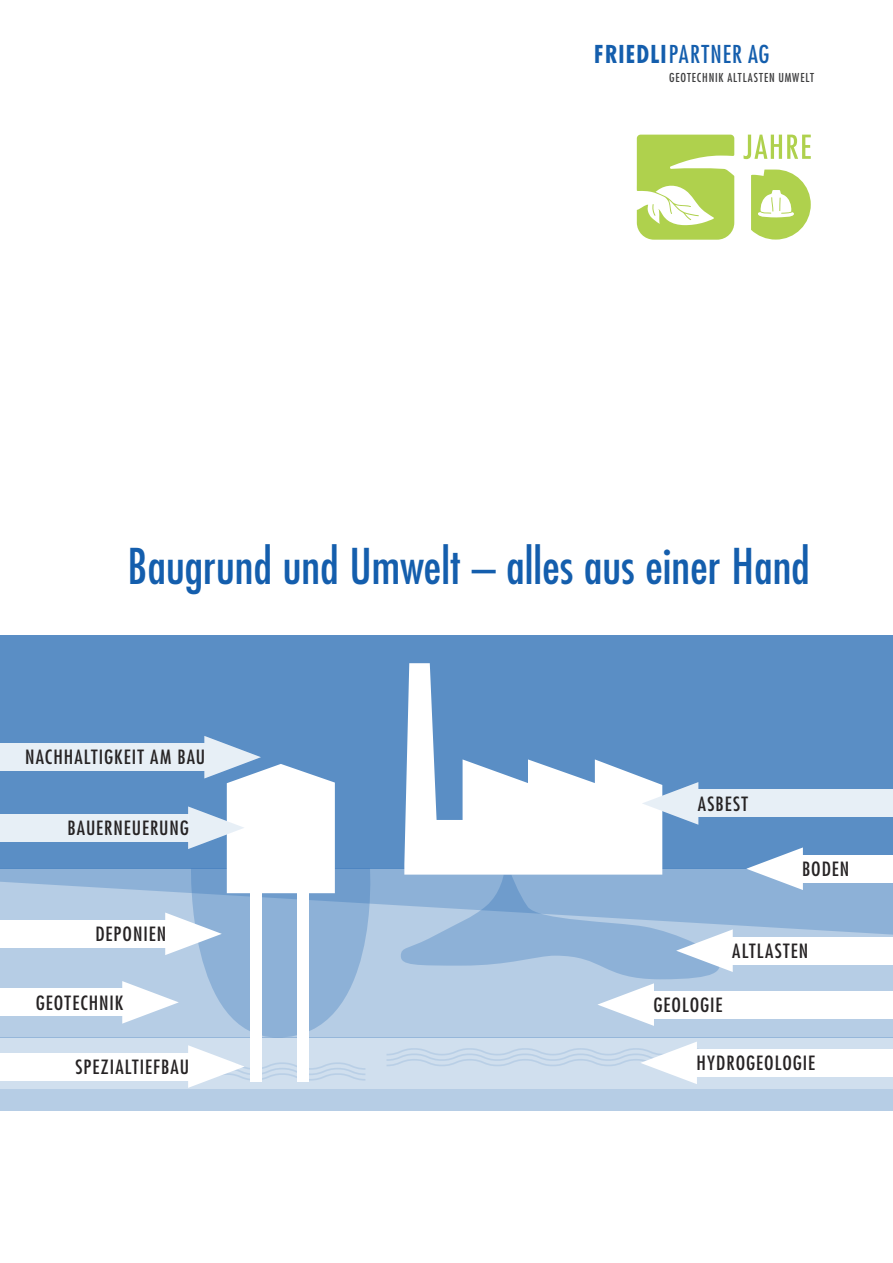
<style>
.page{position:relative;width:893px;height:1263px;background:#fff}
.page>*{position:absolute;margin:0;border:0;box-sizing:border-box;transform-origin:0 0}
.t1{font:condensed 48px "Futura Std";color:#145ead}
.t2{font:condensed 24px "Futura Std";letter-spacing:.05em;color:#145ead}
.t3{font:condensed 19.05px "Futura Std";letter-spacing:.05em;color:#262324;scale:1.05 1}
.t4{font:condensed 12px "Futura Std";letter-spacing:.07em;color:#3e3e3f}
.s1{font-weight:700}
</style>
<div class="page">
<div style="left:0;top:869px;width:893px;height:168px;background:#b6cde5"></div>
<svg style="left:0;top:869px;width:893px;height:66px;fill:#8db1d7"></svg>
<div style="left:0;top:1037px;width:893px;height:52px;background:#d0dfee"></div>
<div style="left:0;top:1089px;width:893px;height:21px;background:#b6cde5"></div>
<div style="left:0;top:636px;width:893px;height:233px;background:#5a8ec5"></div>
<div style="left:250px;top:839px;width:11px;height:243px;background:#fff"></div>
<div style="left:298px;top:839px;width:11px;height:243px;background:#fff"></div>
<svg style="left:404px;top:663px;width:258px;height:211px"></svg>
<div style="left:803px;top:855px;width:90px;height:27px;background:#fff"></div>
<svg style="left:746px;top:847px;width:57px;height:43px"></svg>
<div style="left:0;top:814px;width:188px;height:27px;background:#e7eff6"></div>
<div style="left:698px;top:790px;width:195px;height:27px;background:#e7eff6"></div>
<svg style="left:642px;top:782px;width:56px;height:43px"></svg>
<div style="left:0;top:1053px;width:188px;height:27px;background:#fff"></div>
<svg style="left:33px;top:1045px;width:332px;height:43px"></svg>
<div style="left:697px;top:1049px;width:196px;height:27px;background:#fff"></div>
<svg style="left:386px;top:1042px;width:333px;height:42px"></svg>
<div style="left:733px;top:937px;width:160px;height:27px;background:#fff"></div>
<div style="left:0;top:920px;width:165px;height:27px;background:#fff"></div>
<div style="left:654px;top:991px;width:239px;height:27px;background:#fff"></div>
<svg style="left:401px;top:874px;width:332px;height:152px"></svg>
<div style="left:0;top:989px;width:122px;height:27px;background:#fff"></div>
<div style="left:0;top:744px;width:204px;height:27px;background:#e7eff6"></div>
<svg style="left:122px;top:736px;width:248px;height:301px"></svg>
<svg style="left:743px;top:135px;width:68px;height:24px"></svg>
<svg style="left:751px;top:170px;width:60px;height:70px"></svg>
<svg style="left:637px;top:135px;width:97px;height:105px"></svg>
<p class="t2" style="left:594px;top:40px;width:177px"><span class="s1">FRIEDLI</span>PARTNER AG</p>
<p class="t4" style="left:669px;top:70px;width:146px">GEOTECHNIK ALTLASTEN UMWELT</p>
<p class="t1" style="left:128px;top:537px;width:684px">Baugrund und Umwelt – alles aus einer Hand</p>
<p class="t3" style="left:25px;top:746px;width:173px">NACHHALTIGKEIT AM BAU</p>
<p class="t3" style="left:67px;top:816px;width:117px">BAUERNEUERUNG</p>
<p class="t3" style="left:95px;top:923px;width:69px">DEPONIEN</p>
<p class="t3" style="left:698px;top:792px;width:49px">ASBEST</p>
<p class="t3" style="left:802px;top:857px;width:47px">BODEN</p>
<p class="t3" style="left:732px;top:939px;width:74px">ALTLASTEN</p>
<p class="t3" style="left:36px;top:991px;width:85px">GEOTECHNIK</p>
<p class="t3" style="left:653px;top:993px;width:67px">GEOLOGIE</p>
<p class="t3" style="left:76px;top:1055px;width:110px">SPEZIALTIEFBAU</p>
<p class="t3" style="left:696px;top:1051px;width:115px">HYDROGEOLOGIE</p>
</div>
